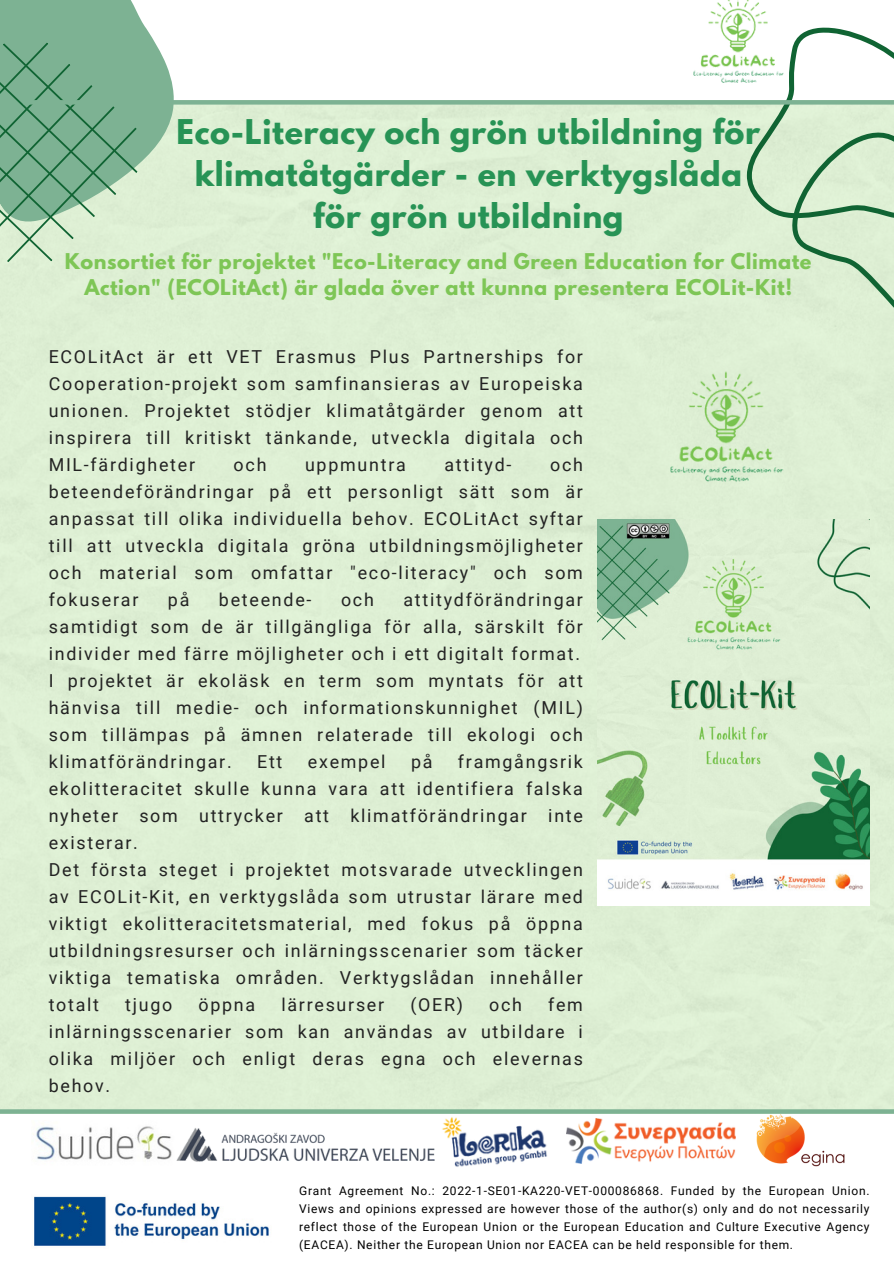
<style>
.page{position:relative;width:894px;height:1264px;background:#fff}
.page>*{position:absolute;margin:0;border:0;box-sizing:border-box;transform-origin:0 0}
.t1{font:700 30.15px/41.7px "League Spartan";letter-spacing:.02em;color:#279355;text-align:center}
.t2{font:700 19.2px/25.8px "League Spartan";letter-spacing:.03em;color:#7ec656;text-align:center}
.t3{font:17.85px/27px "Roboto";letter-spacing:.1em;color:#222;text-align:justify}
.t4{font:12px/18px "Roboto";letter-spacing:.06em;color:#000;text-align:justify}
</style>
<div class="page">
<div style="left:0;top:105px;width:893px;height:1009px;background:#deefd4"></div>
<img style="left:643px;top:346px;width:155px;height:155px">
<img style="left:34px;top:1196px;width:235px;height:50px">
<img style="left:566px;top:1118px;width:169px;height:45px">
<img style="left:422px;top:1097px;width:144px;height:70px">
<img style="left:754px;top:1113px;width:92px;height:54px">
<img style="left:176px;top:1125px;width:268px;height:38px">
<img style="left:36px;top:1126px;width:136px;height:34px">
<img style="left:597px;top:519px;width:272px;height:386px">
<svg style="left:0;top:0;width:209px;height:240px"></svg>
<svg style="left:0;top:21px;width:159px;height:263px"></svg>
<img style="left:628px;top:0;width:138px;height:146px">
<div style="left:24px;top:100px;width:869px;height:5px;background:#7db293"></div>
<svg style="left:731px;top:12px;width:162px;height:332px"></svg>
<svg style="left:0;top:1109px;width:893px;height:4px;fill:#7db293"></svg>
<p class="t1" style="left:177px;top:115px;width:585px">Eco-Literacy och grön utbildning för klimatåtgärder - en verktygslåda för grön utbildning</p>
<p class="t2" style="left:65px;top:251px;width:748px">Konsortiet för projektet "Eco-Literacy and Green Education for Climate<br>Action" (ECOLitAct) är glada över att kunna presentera ECOLit-Kit!</p>
<p class="t3" style="left:49px;top:343px;width:535px">ECOLitAct är ett VET Erasmus Plus Partnerships for Cooperation-projekt som samfinansieras av Europeiska unionen. Projektet stödjer klimatåtgärder genom att inspirera till kritiskt tänkande, utveckla digitala och MIL-färdigheter</p>
<p class="t3" style="left:49px;top:451px;width:535px;text-indent:501px">och beteendeförändringar på ett personligt sätt som är anpassat till olika individuella behov. ECOLitAct syftar till att utveckla digitala gröna utbildningsmöjligheter och material som omfattar "eco-literacy" och som fokuserar</p>
<p class="t3" style="left:233px;top:451px;width:34px">och</p>
<p class="t3" style="left:305px;top:451px;width:102px">uppmuntra</p>
<p class="t3" style="left:444px;top:451px;width:69px">attityd-</p>
<p class="t3" style="left:168px;top:586px;width:23px">på</p>
<p class="t3" style="left:219px;top:586px;width:94px">beteende-</p>
<p class="t3" style="left:341px;top:586px;width:34px">och</p>
<p class="t3" style="left:49px;top:586px;width:535px;text-align:left;text-indent:354px">attitydförändringar samtidigt som de är tillgängliga för alla, särskilt för individer med färre möjligheter och i ett digitalt format.<br>I projektet är ekoläsk en term som myntats för att hänvisa till medie- och informationskunnighet (MIL) som tillämpas på ämnen relaterade till ekologi och klimatförändringar.</p>
<p class="t3" style="left:49px;top:748px;width:535px;text-align:left;text-indent:409px">framgångsrik ekolitteracitet skulle kunna vara att identifiera falska nyheter som uttrycker att klimatförändringar inte existerar.<br>Det första steget i projektet motsvarade utvecklingen av ECOLit-Kit, en verktygslåda som utrustar lärare med viktigt ekolitteracitetsmaterial, med fokus på öppna utbildningsresurser och inlärningsscenarier som täcker viktiga tematiska områden. Verktygslådan innehåller totalt</p>
<p class="t3" style="left:257px;top:748px;width:27px">Ett</p>
<p class="t3" style="left:308px;top:748px;width:79px">exempel</p>
<p class="t3" style="left:411px;top:748px;width:23px">på</p>
<p class="t3" style="left:125px;top:991px;width:49px">tjugo</p>
<p class="t3" style="left:198px;top:991px;width:58px">öppna</p>
<p class="t3" style="left:281px;top:991px;width:104px">lärresurser</p>
<p class="t3" style="left:410px;top:991px;width:54px">(OER)</p>
<p class="t3" style="left:489px;top:991px;width:34px">och</p>
<p class="t3" style="left:49px;top:991px;width:535px;text-indent:499px">fem inlärningsscenarier som kan användas av utbildare i olika miljöer och enligt deras egna och elevernas behov.</p>
<p class="t4" style="left:299px;top:1181px;width:571px">Grant Agreement No.: 2022-1-SE01-KA220-VET-000086868. Funded by the European Union.<br>Views and opinions expressed are however those of the author(s) only and do not necessarily reflect those of the European Union or the European Education and Culture Executive Agency (EACEA). Neither the European Union nor EACEA can be held responsible for them.</p>
</div>
